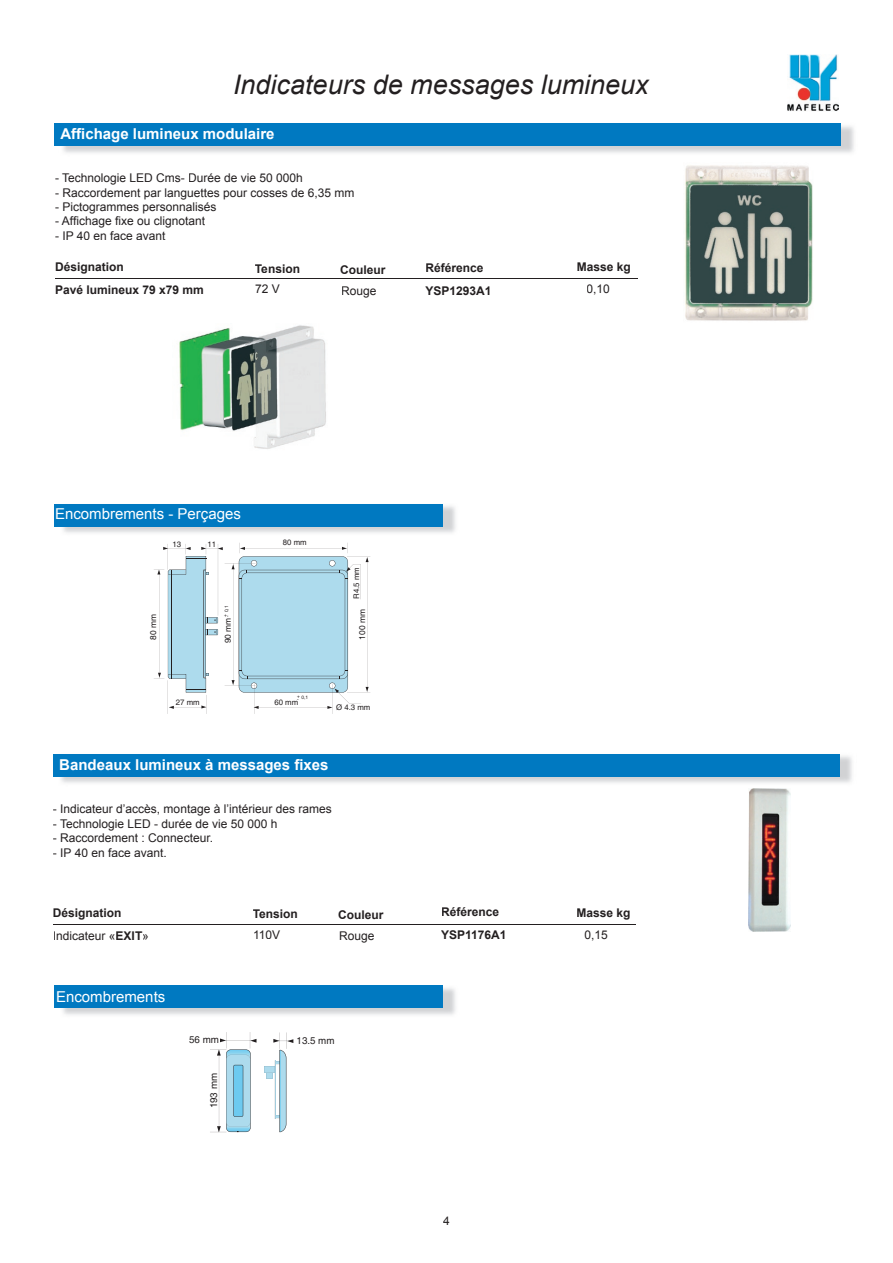
<style>
.page{position:relative;width:893px;height:1263px;background:#fff}
.page>*{position:absolute;margin:0;border:0;box-sizing:border-box;transform-origin:0 0}
.t1{font:italic 27px "Arial";color:#231f20}
.t2{font:700 15px "Arial";color:#fff}
.t3{font:15px "Arial";color:#fff}
.t4{font:12px "Arial";color:#231f20}
.t5{font:700 12px/23px "Arial";color:#231f20}
.t6{font:700 12px "Arial";color:#231f20}
.t7{font:9.75px "Helvetica";color:#231f20}
.t8{font:8.4px "Helvetica";color:#231f20}
.t9{font:7.8px "Helvetica";color:#231f20}
.t10{font:4.8px "Helvetica";color:#231f20}
.s1{font-style:inherit}
.s2{font-weight:700}
</style>
<div class="page">
<div style="left:54px;top:985px;width:389px;height:23px;background:#0079c1"></div>
<div style="left:54px;top:504px;width:389px;height:23px;background:#0079c1"></div>
<hr style="left:55px;top:279px;width:583px;height:1px;background:#231f20">
<div style="left:54px;top:123px;width:787px;height:23px;background:#0079c1"></div>
<hr style="left:254px;top:683px;width:1px;height:31px;background:#231f20">
<hr style="left:332px;top:683px;width:1px;height:31px;background:#231f20">
<svg style="left:154px;top:544px;width:69px;height:170px"></svg>
<hr style="left:168px;top:680px;width:1px;height:34px;background:#231f20">
<hr style="left:225px;top:564px;width:31px;height:1px;background:#231f20">
<hr style="left:225px;top:686px;width:31px;height:1px;background:#231f20">
<svg style="left:232px;top:543px;width:138px;height:166px"></svg>
<hr style="left:53px;top:924px;width:582px;height:1px;background:#231f20">
<img style="left:748px;top:789px;width:42px;height:142px">
<svg style="left:210px;top:1032px;width:46px;height:101px"></svg>
<svg style="left:264px;top:1032px;width:29px;height:100px"></svg>
<div style="left:53px;top:754px;width:787px;height:23px;background:#0079c1"></div>
<img style="left:179px;top:325px;width:147px;height:124px">
<img style="left:685px;top:165px;width:128px;height:156px">
<img style="left:788px;top:54px;width:51px;height:57px">
<p class="t1" style="left:233px;top:67px;width:417px">Indicateurs de messages lumineux</p>
<p class="t2" style="left:60px;top:124px;width:216px">Affichage lumineux modulaire</p>
<p class="t4" style="left:55px;top:170px;width:249px">- Technologie LED Cms- Durée de vie 50 000h</p>
<p class="t4" style="left:55px;top:184px;width:301px">- Raccordement par languettes pour cosses de 6,35 mm</p>
<p class="t4" style="left:55px;top:199px;width:163px">- Pictogrammes personnalisés</p>
<p class="t4" style="left:55px;top:213px;width:152px">- Affichage fixe ou clignotant</p>
<p class="t4" style="left:55px;top:228px;width:112px">- IP 40 en face avant</p>
<p class="t5" style="left:55px;top:256px;width:70px">Dé si gna tion</p>
<p class="t5" style="left:255px;top:257px;width:47px">Tension</p>
<p class="t5" style="left:340px;top:258px;width:47px">Couleur</p>
<p class="t5" style="left:425px;top:257px;width:60px">Référence</p>
<p class="t5" style="left:577px;top:256px;width:56px">Masse kg</p>
<p class="t4" style="left:255px;top:281px;width:26px">72 V</p>
<p class="t4" style="left:341px;top:283px;width:37px">Rouge</p>
<p class="t5" style="left:55px;top:279px;width:150px">Pavé lumineux 79 x79 mm</p>
<p class="t6" style="left:425px;top:283px;width:68px"><span class="s1">YS</span>P1293A1</p>
<p class="t4" style="left:587px;top:281px;width:25px">0,10</p>
<p class="t3" style="left:55px;top:504px;width:187px">Encombrements - Perçages</p>
<p class="t9" style="left:172px;top:539px;width:10px">13</p>
<p class="t9" style="left:283px;top:538px;width:25px">80 mm</p>
<p class="t9" style="left:207px;top:540px;width:10px">11</p>
<p class="t9" style="left:352px;top:599px;width:33px;rotate:-90deg">R4.5 mm</p>
<p class="t10" style="left:224px;top:617px;width:12px;rotate:-90deg">+ 0,1</p>
<p class="t10" style="left:225px;top:617px;width:3px;rotate:-90deg">-</p>
<p class="t8" style="left:148px;top:640px;width:27px;rotate:-90deg">80 mm</p>
<p class="t8" style="left:357px;top:640px;width:32px;rotate:-90deg">100 mm</p>
<p class="t8" style="left:223px;top:643px;width:27px;rotate:-90deg">90 mm</p>
<p class="t10" style="left:297px;top:694px;width:4px">+</p>
<p class="t10" style="left:297px;top:695px;width:12px">- 0,1</p>
<p class="t9" style="left:176px;top:697px;width:25px">27 mm</p>
<p class="t9" style="left:274px;top:697px;width:25px">60 mm</p>
<p class="t9" style="left:336px;top:702px;width:36px">Ø 4.3 mm</p>
<p class="t2" style="left:59px;top:755px;width:271px">Bandeaux lumineux à messages fixes</p>
<p class="t4" style="left:53px;top:801px;width:280px">- Indicateur d’accès, montage à l’intérieur des rames</p>
<p class="t4" style="left:53px;top:816px;width:226px">- Technologie LED - durée de vie 50 000 h</p>
<p class="t4" style="left:53px;top:830px;width:162px">- Raccordement : Connecteur.</p>
<p class="t4" style="left:53px;top:844px;width:115px">- IP 40 en face avant.</p>
<p class="t5" style="left:441px;top:901px;width:67px">Référence<br>YSP1176A1</p>
<p class="t5" style="left:53px;top:901px;width:70px">Dé si gna tion</p>
<p class="t5" style="left:253px;top:903px;width:47px">Tension</p>
<p class="t5" style="left:338px;top:904px;width:47px">Couleur</p>
<p class="t5" style="left:576px;top:901px;width:56px">Masse kg</p>
<p class="t4" style="left:253px;top:926px;width:29px">110V</p>
<p class="t4" style="left:339px;top:928px;width:37px">Rouge</p>
<p class="t4" style="left:53px;top:928px;width:98px">Indicateur «<span class="s2">EXIT</span>»</p>
<p class="t4" style="left:584px;top:927px;width:25px">0,15</p>
<p class="t3" style="left:56px;top:986px;width:111px">Encombrements</p>
<p class="t7" style="left:189px;top:1034px;width:31px">56 mm</p>
<p class="t7" style="left:297px;top:1035px;width:39px">13.5 mm</p>
<p class="t7" style="left:208px;top:1108px;width:37px;rotate:-90deg">193 mm</p>
<p class="t4" style="left:443px;top:1213px;width:8px">4</p>
</div>
